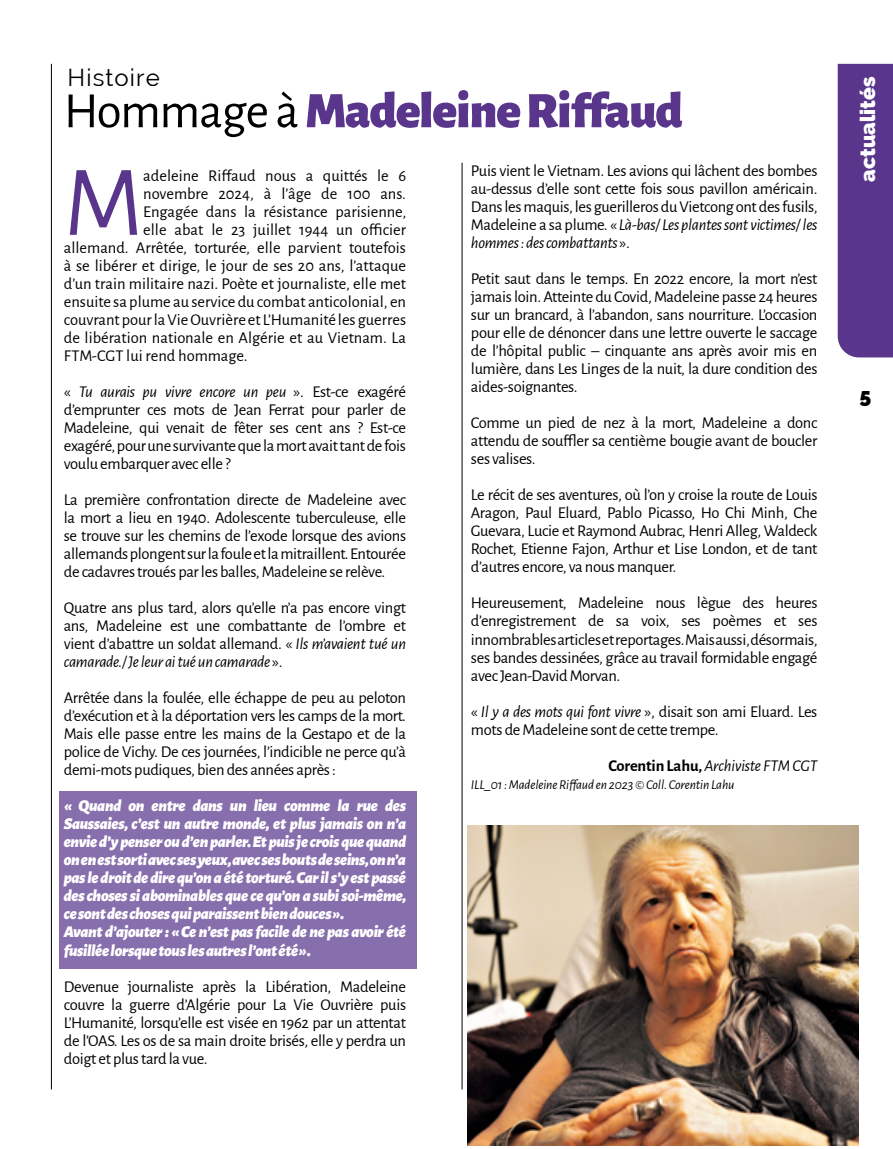
<style>
.page{position:relative;width:893px;height:1149px;background:#fff}
.page>*{position:absolute;margin:0;border:0;box-sizing:border-box;transform-origin:0 0}
.t1{font:100.8px "Alegreya Sans";color:#59358c}
.t2{font:900 51px "Alegreya Sans";letter-spacing:-.02em;color:#59358c}
.t3{font:24px "Raleway";letter-spacing:.05em;color:#000}
.t4{font:900 21px "Raleway";color:#fff}
.t5{font:900 21px "Raleway";color:#000}
.t6{font:16.5px/18px "Alegreya Sans";letter-spacing:-.02em;color:#000;text-align:justify}
.t7{font:16.5px "Alegreya Sans";color:#000}
.t8{font:italic 900 16.5px/18px "Alegreya Sans";letter-spacing:-.02em;color:#fff}
.t9{font:italic 16.5px "Alegreya Sans";letter-spacing:-.01em;color:#000}
.t10{font:italic 13.5px "Alegreya Sans";letter-spacing:-.01em;color:#000}
.s1{font-weight:400;color:#000}
.s2{font-style:italic}
.s3{font-weight:700;font-style:normal}
</style>
<div class="page">
<hr style="left:51px;top:64px;width:1px;height:1025px;background:#000">
<div style="left:838px;top:64px;width:55px;height:293px;background:#59358c"></div>
<div style="left:60px;top:791px;width:357px;height:177px;background:#876eac"></div>
<img style="left:468px;top:825px;width:391px;height:319px">
<hr style="left:462px;top:163px;width:1px;height:926px;background:#000">
<h3 class="t3" style="left:67px;top:64px;width:94px">Histoire</h3>
<h2 class="t2" style="left:64px;top:70px;width:620px"><span class="s1">Hommage à</span> Madeleine Riffaud</h2>
<h1 class="t1" style="left:64px;top:133px;width:81px">M</h1>
<p class="t7" style="left:143px;top:164px;width:264px">adeleine Riffaud nous a quittés le 6</p>
<p class="t6" style="left:471px;top:161px;width:348px">Puis vient le Vietnam. Les avions qui lâchent des bombes au-dessus d’elle sont cette fois sous pavillon américain.<br>Dans les maquis, les guerilleros du Vietcong ont des fusils, Madeleine a sa plume. « <span class="s2">Là-bas/ Les plantes sont victimes/ les hommes : des combattants</span> ».</p>
<p class="t6" style="left:471px;top:269px;width:348px">Petit saut dans le temps. En 2022 encore, la mort n’est jamais loin. Atteinte du Covid, Madeleine passe 24 heures sur un brancard, à l’abandon, sans nourriture. L’occasion pour elle de dénoncer dans une lettre ouverte le saccage de l’hôpital public – cinquante ans après avoir mis en lumière, dans Les Linges de la nuit, la dure condition des aides-soignantes.</p>
<p class="t6" style="left:471px;top:413px;width:348px">Comme un pied de nez à la mort, Madeleine a donc attendu de souffler sa centième bougie avant de boucler ses valises.</p>
<p class="t6" style="left:471px;top:485px;width:348px">Le récit de ses aventures, où l’on y croise la route de Louis Aragon, Paul Eluard, Pablo Picasso, Ho Chi Minh, Che Guevara, Lucie et Raymond Aubrac, Henri Alleg, Waldeck Rochet, Etienne Fajon, Arthur et Lise London, et de tant d’autres encore, va nous manquer.</p>
<p class="t6" style="left:471px;top:593px;width:348px">Heureusement, Madeleine nous lègue des heures d’enregistrement de sa voix, ses poèmes et ses innombrables articles et reportages. Mais aussi, désormais, ses bandes dessinées, grâce au travail formidable engagé avec Jean-David Morvan.</p>
<p class="t6" style="left:471px;top:701px;width:348px">« <span class="s2">Il y a des mots qui font vivre</span> », disait son ami Eluard. Les mots de Madeleine sont de cette trempe.</p>
<p class="t9" style="left:608px;top:753px;width:211px"><span class="s3">Corentin Lahu,</span> Archiviste FTM CGT</p>
<p class="t10" style="left:471px;top:774px;width:265px">ILL_01 : Madeleine Riffaud en 2023 © Coll. Corentin Lahu</p>
<p class="t7" style="left:143px;top:182px;width:264px">novembre 2024, à l’âge de 100 ans.</p>
<p class="t7" style="left:143px;top:200px;width:264px">Engagée dans la résistance parisienne,</p>
<p class="t7" style="left:143px;top:218px;width:264px">elle abat le 23 juillet 1944 un officier</p>
<p class="t7" style="left:64px;top:236px;width:344px">allemand. Arrêtée, torturée, elle parvient toutefois</p>
<p class="t7" style="left:64px;top:254px;width:344px">à se libérer et dirige, le jour de ses 20 ans, l’attaque</p>
<p class="t7" style="left:64px;top:272px;width:344px">d’un train militaire nazi. Poète et journaliste, elle met</p>
<p class="t7" style="left:64px;top:290px;width:344px">ensuite sa plume au service du combat anticolonial, en</p>
<p class="t7" style="left:64px;top:308px;width:344px">couvrant pour la Vie Ouvrière et L’Humanité les guerres</p>
<p class="t7" style="left:64px;top:326px;width:344px">de libération nationale en Algérie et au Vietnam. La</p>
<p class="t7" style="left:64px;top:344px;width:185px">FTM-CGT lui rend hommage.</p>
<p class="t6" style="left:64px;top:381px;width:344px">« <span class="s2">Tu aurais pu vivre encore un peu</span> ». Est-ce exagéré d’emprunter ces mots de Jean Ferrat pour parler de Madeleine, qui venait de fêter ses cent ans ? Est-ce exagéré, pour une survivante que la mort avait tant de fois voulu embarquer avec elle ?</p>
<p class="t6" style="left:64px;top:489px;width:344px">La première confrontation directe de Madeleine avec la mort a lieu en 1940. Adolescente tuberculeuse, elle se trouve sur les chemins de l’exode lorsque des avions allemands plongent sur la foule et la mitraillent. Entourée de cadavres troués par les balles, Madeleine se relève.</p>
<p class="t6" style="left:64px;top:597px;width:344px">Quatre ans plus tard, alors qu’elle n’a pas encore vingt ans, Madeleine est une combattante de l’ombre et vient d’abattre un soldat allemand. « <span class="s2">Ils m’avaient tué un camarade./ Je leur ai tué un camarade</span> ».</p>
<p class="t6" style="left:64px;top:687px;width:344px">Arrêtée dans la foulée, elle échappe de peu au peloton d’exécution et à la déportation vers les camps de la mort.<br>Mais elle passe entre les mains de la Gestapo et de la police de Vichy. De ces journées, l’indicible ne perce qu’à demi-mots pudiques, bien des années après :</p>
<p class="t8" style="left:64px;top:795px;width:344px">« Quand on entre dans un lieu comme la rue des Saussaies, c’est un autre monde, et plus jamais on n’a envie d’y penser ou d’en parler. Et puis je crois que quand on en est sorti avec ses yeux, avec ses bouts de seins, on n’a pas le droit de dire qu’on a été torturé. Car il s’y est passé des choses si abominables que ce qu’on a subi soi-même, ce sont des choses qui paraissent bien douces ».<br>Avant d’ajouter : « Ce n’est pas facile de ne pas avoir été fusillée lorsque tous les autres l’ont été ».</p>
<p class="t6" style="left:64px;top:976px;width:344px">Devenue journaliste après la Libération, Madeleine couvre la guerre d’Algérie pour La Vie Ouvrière puis L’Humanité, lorsqu’elle est visée en 1962 par un attentat de l’OAS. Les os de sa main droite brisés, elle y perdra un doigt et plus tard la vue.</p>
<p class="t4" style="left:856px;top:182px;width:107px;rotate:-90deg">actualités</p>
<p class="t5" style="left:859px;top:383px;width:13px">5</p>
</div>
